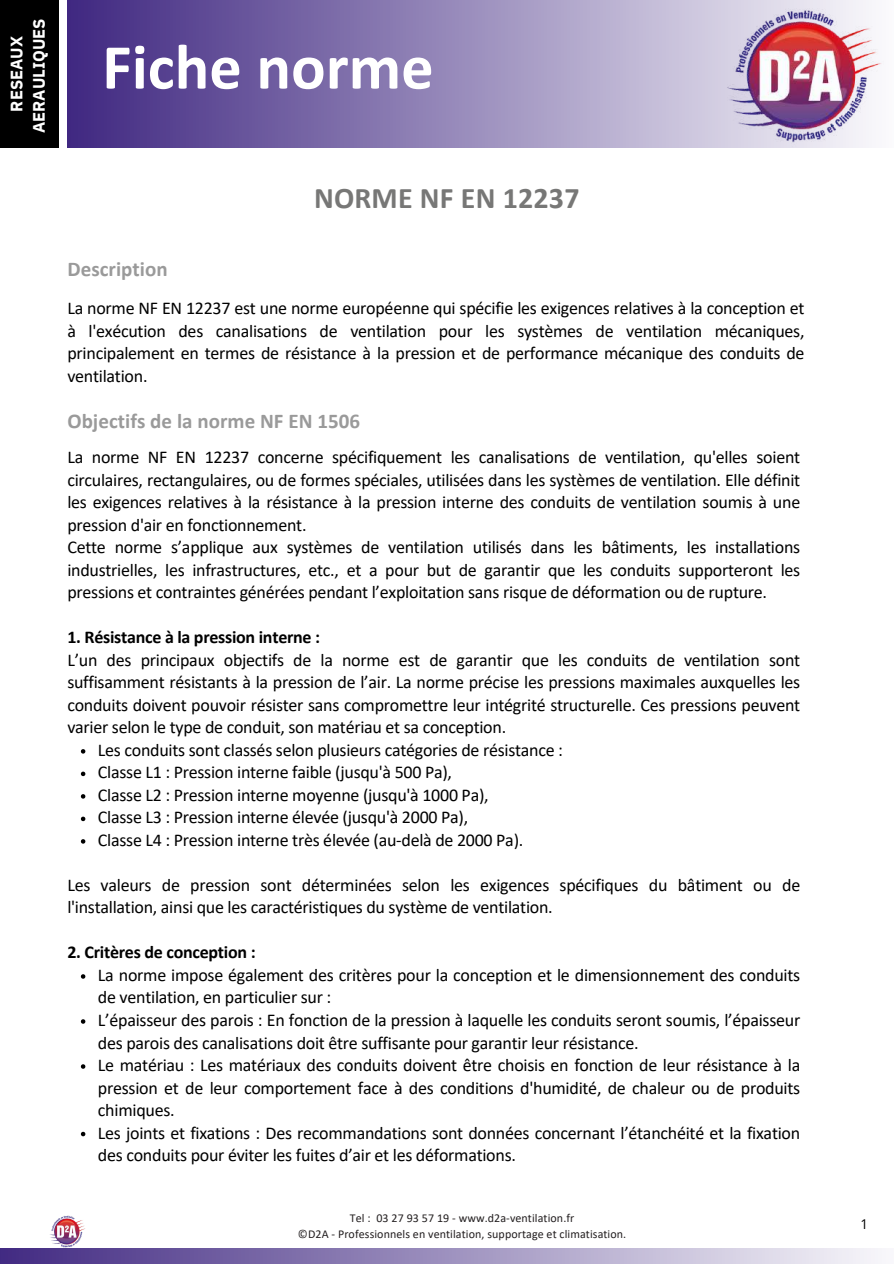
<style>
.page{position:relative;width:894px;height:1264px;background:#fff}
.page>*{position:absolute;margin:0;border:0;box-sizing:border-box;transform-origin:0 0}
.t1{font:700 64.5px "Calibri";color:#fff}
.t2{font:700 30px "Calibri";letter-spacing:.01em;color:#777776}
.t3{font:700 21px "Calibri";letter-spacing:.005em;color:#9a9a9a}
.t4{font:18px/22.5px "Calibri";letter-spacing:-.015em;color:#000}
.t5{font:700 18px "Calibri";letter-spacing:-.015em;color:#000}
.t6{font:700 16.5px/22.5px "IBM Plex Sans";color:#fff;text-align:center}
.t7{font:13.5px "Open Sans";color:#000}
.t8{font:12px/16px "Calibri";letter-spacing:.005em;color:#231f20;text-align:center}
</style>
<div class="page">
<svg style="left:67px;top:0;width:654px;height:148px;background:#897ab1"></svg>
<div style="left:0;top:0;width:58px;height:148px;background:#000"></div>
<img style="left:721px;top:0;width:161px;height:148px">
<svg style="left:0;top:1248px;width:878px;height:15px;background:#9c8fbd"></svg>
<img style="left:48px;top:1215px;width:39px;height:35px">
<svg style="left:81px;top:749px;width:4px;height:4px"></svg>
<svg style="left:81px;top:771px;width:4px;height:5px"></svg>
<svg style="left:81px;top:794px;width:4px;height:4px"></svg>
<svg style="left:81px;top:816px;width:4px;height:5px"></svg>
<svg style="left:81px;top:839px;width:4px;height:4px"></svg>
<svg style="left:81px;top:974px;width:4px;height:4px"></svg>
<svg style="left:81px;top:1019px;width:4px;height:4px"></svg>
<svg style="left:81px;top:1064px;width:4px;height:4px"></svg>
<svg style="left:81px;top:1131px;width:4px;height:5px"></svg>
<p class="t6" style="left:5px;top:133px;width:116px;rotate:-90deg">RESEAUX<br>AERAULIQUES</p>
<h1 class="t1" style="left:102px;top:40px;width:333px">Fiche norme</h1>
<p class="t3" style="left:67px;top:260px;width:102px">Description</p>
<h2 class="t2" style="left:314px;top:185px;width:267px">NORME NF EN 12237</h2>
<p class="t4" style="left:67px;top:299px;width:738px;text-align:justify">La norme NF EN 12237 est une norme européenne qui spécifie les exigences relatives à la conception et à l'exécution des canalisations de ventilation pour les systèmes de ventilation mécaniques, principalement en termes de résistance à la pression et de performance mécanique des conduits de ventilation.</p>
<p class="t3" style="left:67px;top:413px;width:294px">Objectifs de la norme NF EN 1506</p>
<p class="t4" style="left:67px;top:447px;width:734px">La norme NF EN 12237 concerne spécifiquement les canalisations de ventilation, qu'elles soient circulaires, rectangulaires, ou de formes spéciales, utilisées dans les systèmes de ventilation. Elle définit les exigences relatives à la résistance à la pression interne des conduits de ventilation soumis à une pression d'air en fonctionnement.<br>Cette norme s’applique aux systèmes de ventilation utilisés dans les bâtiments, les installations industrielles, les infrastructures, etc., et a pour but de garantir que les conduits supporteront les pressions et contraintes générées pendant l’exploitation sans risque de déformation ou de rupture.</p>
<p class="t5" style="left:67px;top:629px;width:254px">1. Résistance à la pression interne :</p>
<p class="t4" style="left:67px;top:650px;width:734px">L’un des principaux objectifs de la norme est de garantir que les conduits de ventilation sont</p>
<p class="t4" style="left:67px;top:672px;width:734px">suffisamment résistants à la pression de l’air. La norme précise les pressions maximales auxquelles les</p>
<p class="t4" style="left:67px;top:695px;width:734px">conduits doivent pouvoir résister sans compromettre leur intégrité structurelle. Ces pressions peuvent</p>
<p class="t4" style="left:67px;top:717px;width:440px">varier selon le type de conduit, son matériau et sa conception.</p>
<p class="t4" style="left:98px;top:740px;width:466px">Les conduits sont classés selon plusieurs catégories de résistance :</p>
<p class="t4" style="left:98px;top:762px;width:355px">Classe L1 : Pression interne faible (jusqu'à 500 Pa),</p>
<p class="t4" style="left:98px;top:785px;width:392px">Classe L2 : Pression interne moyenne (jusqu'à 1000 Pa),</p>
<p class="t4" style="left:98px;top:807px;width:371px">Classe L3 : Pression interne élevée (jusqu'à 2000 Pa),</p>
<p class="t4" style="left:98px;top:830px;width:427px">Classe L4 : Pression interne très élevée (au-delà de 2000 Pa).</p>
<p class="t4" style="left:67px;top:875px;width:734px">Les valeurs de pression sont déterminées selon les exigences spécifiques du bâtiment ou de l'installation, ainsi que les caractéristiques du système de ventilation.</p>
<p class="t5" style="left:67px;top:944px;width:190px">2. Critères de conception :</p>
<p class="t4" style="left:98px;top:965px;width:703px">La norme impose également des critères pour la conception et le dimensionnement des conduits de ventilation, en particulier sur :<br>L’épaisseur des parois : En fonction de la pression à laquelle les conduits seront soumis, l’épaisseur des parois des canalisations doit être suffisante pour garantir leur résistance.<br>Le matériau : Les matériaux des conduits doivent être choisis en fonction de leur résistance à la pression et de leur comportement face à des conditions d'humidité, de chaleur ou de produits chimiques.<br>Les joints et fixations : Des recommandations sont données concernant l’étanchéité et la fixation des conduits pour éviter les fuites d’air et les déformations.</p>
<p class="t8" style="left:298px;top:1210px;width:330px">Tel : 03 27 93 57 19 - www.d2a-ventilation.fr<br>©D2A - Professionnels en ventilation, supportage et climatisation.</p>
<p class="t7" style="left:860px;top:1214px;width:9px">1</p>
</div>
